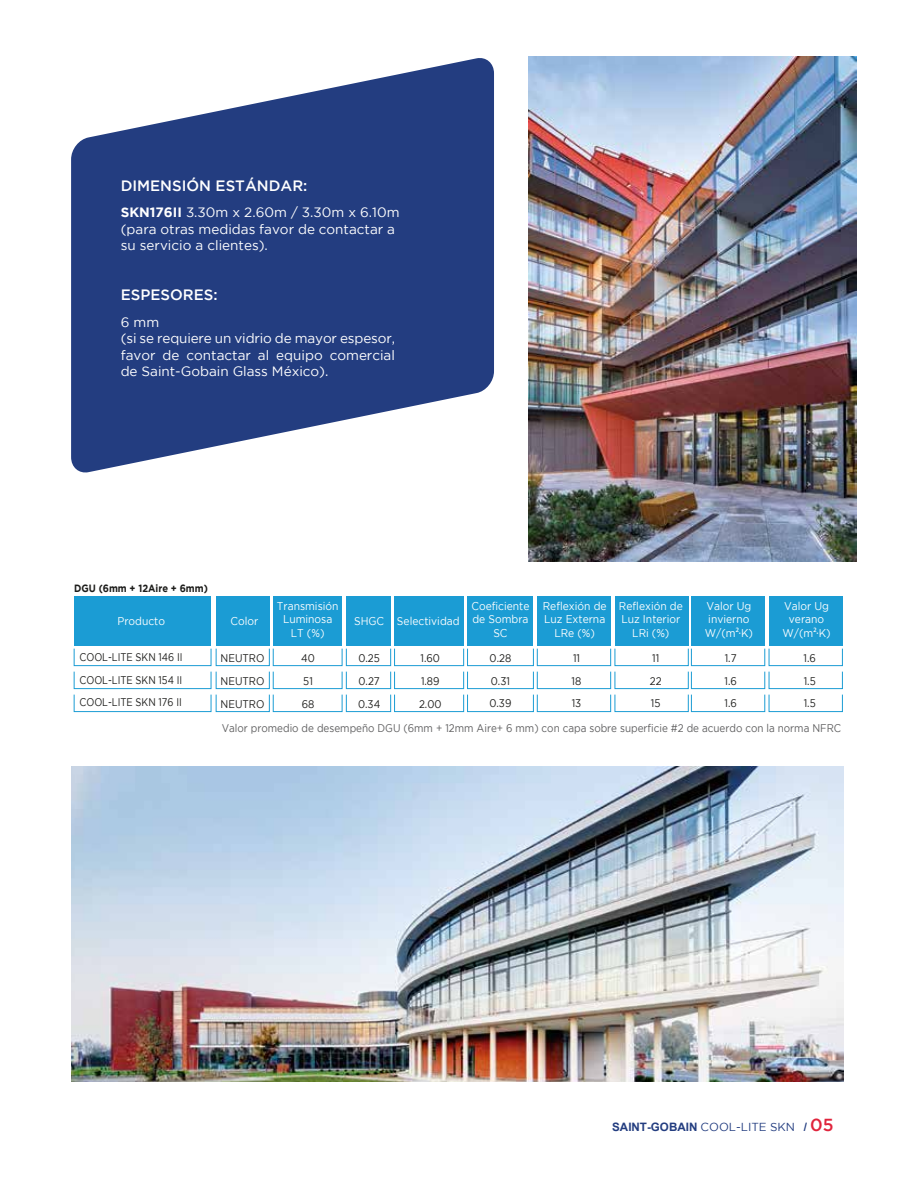
<style>
.page{position:relative;width:915px;height:1191px;background:#fff}
.page>*{position:absolute;margin:0;border:0;box-sizing:border-box;transform-origin:0 0}
.t1{font:500 15px "Gotham";color:#fff}
.t2{font:13.5px/16.2px "Gotham";color:#fff}
.t3{font:700 11.55px "Arial";color:#233d80}
.t4{font:11.25px/13.5px "Gotham";color:#fff;text-align:center;scale:.91 1}
.t5{font:11.1px "Gotham";color:#5e5e5f;scale:.89 1}
.t6{font:11.1px/23px "Gotham";color:#1c1c1a;scale:.89 1}
.t7{font:11.1px/22.5px "Gotham";color:#1c1c1a;text-align:justify;scale:.84 1}
.t8{font:700 10.5px "Gotham";color:#1c1c1a;scale:.89 1}
.s1{font-weight:700}
.s2{font-family:"Myriad Pro"}
.s3{font-family:"Gotham";font-weight:400}
.s4{font-family:"Gotham";font-weight:500;font-size:17.4px;color:#e0243c}
</style>
<div class="page">
<svg style="left:71px;top:58px;width:423px;height:415px;fill:#233d80"></svg>
<div style="left:216px;top:596px;width:53px;height:49px;background:#1b9cd4"></div>
<div style="left:74px;top:596px;width:137px;height:49px;background:#1b9cd4"></div>
<div style="left:273px;top:596px;width:69px;height:49px;background:#1b9cd4"></div>
<div style="left:346px;top:596px;width:44px;height:49px;background:#1b9cd4"></div>
<div style="left:394px;top:596px;width:69px;height:49px;background:#1b9cd4"></div>
<div style="left:467px;top:596px;width:66px;height:49px;background:#1b9cd4"></div>
<div style="left:537px;top:596px;width:73px;height:49px;background:#1b9cd4"></div>
<div style="left:216px;top:648px;width:53px;height:18px;border:1px solid #1b9cd4"></div>
<div style="left:273px;top:648px;width:69px;height:18px;border:1px solid #1b9cd4"></div>
<div style="left:346px;top:648px;width:45px;height:18px;border:1px solid #1b9cd4"></div>
<div style="left:394px;top:648px;width:69px;height:18px;border:1px solid #1b9cd4"></div>
<div style="left:467px;top:648px;width:66px;height:18px;border:1px solid #1b9cd4"></div>
<div style="left:537px;top:648px;width:73px;height:18px;border:1px solid #1b9cd4"></div>
<div style="left:74px;top:648px;width:137px;height:18px;border:1px solid #1b9cd4"></div>
<div style="left:216px;top:671px;width:53px;height:18px;border:1px solid #1b9cd4"></div>
<div style="left:273px;top:671px;width:69px;height:18px;border:1px solid #1b9cd4"></div>
<div style="left:346px;top:671px;width:45px;height:18px;border:1px solid #1b9cd4"></div>
<div style="left:394px;top:671px;width:69px;height:18px;border:1px solid #1b9cd4"></div>
<div style="left:467px;top:671px;width:66px;height:18px;border:1px solid #1b9cd4"></div>
<div style="left:537px;top:671px;width:73px;height:18px;border:1px solid #1b9cd4"></div>
<div style="left:74px;top:671px;width:137px;height:18px;border:1px solid #1b9cd4"></div>
<div style="left:216px;top:694px;width:53px;height:18px;border:1px solid #1b9cd4"></div>
<div style="left:273px;top:694px;width:69px;height:18px;border:1px solid #1b9cd4"></div>
<div style="left:346px;top:694px;width:45px;height:18px;border:1px solid #1b9cd4"></div>
<div style="left:394px;top:694px;width:69px;height:18px;border:1px solid #1b9cd4"></div>
<div style="left:467px;top:694px;width:66px;height:18px;border:1px solid #1b9cd4"></div>
<div style="left:537px;top:694px;width:73px;height:18px;border:1px solid #1b9cd4"></div>
<div style="left:74px;top:694px;width:137px;height:18px;border:1px solid #1b9cd4"></div>
<div style="left:614px;top:596px;width:74px;height:49px;background:#1b9cd4"></div>
<div style="left:614px;top:648px;width:74px;height:18px;border:1px solid #1b9cd4"></div>
<div style="left:614px;top:671px;width:74px;height:18px;border:1px solid #1b9cd4"></div>
<div style="left:614px;top:694px;width:74px;height:18px;border:1px solid #1b9cd4"></div>
<div style="left:691px;top:596px;width:73px;height:49px;background:#1b9cd4"></div>
<div style="left:691px;top:648px;width:73px;height:18px;border:1px solid #1b9cd4"></div>
<div style="left:691px;top:671px;width:73px;height:18px;border:1px solid #1b9cd4"></div>
<div style="left:691px;top:694px;width:73px;height:18px;border:1px solid #1b9cd4"></div>
<div style="left:768px;top:596px;width:74px;height:49px;background:#1b9cd4"></div>
<div style="left:768px;top:648px;width:74px;height:18px;border:1px solid #1b9cd4"></div>
<div style="left:768px;top:671px;width:74px;height:18px;border:1px solid #1b9cd4"></div>
<div style="left:768px;top:694px;width:74px;height:18px;border:1px solid #1b9cd4"></div>
<img style="left:528px;top:57px;width:327px;height:504px">
<img style="left:71px;top:766px;width:772px;height:316px">
<p class="t1" style="left:121px;top:177px;width:188px">DIMENSIÓN ESTÁNDAR:</p>
<p class="t2" style="left:121px;top:204px;width:280px"><span class="s1">SKN176II</span> 3.30m x 2.60m / 3.30m x 6.10m (para otras medidas favor de contactar a su servicio a clientes).</p>
<p class="t1" style="left:121px;top:286px;width:98px">ESPESORES:</p>
<p class="t2" style="left:121px;top:314px;width:276px">6 mm<br>(si se requiere un vidrio de mayor espesor, favor de contactar al equipo comercial de Saint-Gobain Glass México).</p>
<p class="t8" style="left:74px;top:582px;width:152px">DGU (6mm + 12Aire + 6mm)</p>
<p class="t4" style="left:117px;top:614px;width:54px">Producto</p>
<p class="t4" style="left:230px;top:614px;width:32px">Color</p>
<p class="t7" style="left:79px;top:645px;width:124px">COOL-LITE SKN 146 II COOL-LITE SKN 154 II COOL-LITE SKN 176 II</p>
<p class="t6" style="left:220px;top:646px;width:51px;text-align:justify">NEUTRO NEUTRO NEUTRO</p>
<p class="t4" style="left:277px;top:599px;width:69px">Transmisión<br>Luminosa<br>LT (%)</p>
<p class="t6" style="left:301px;top:646px;width:17px">40<br>51<br>68</p>
<p class="t4" style="left:354px;top:614px;width:117px">SHGC Selectividad</p>
<p class="t6" style="left:358px;top:646px;width:26px;text-align:justify">0.25<br>0.27<br>0.34</p>
<p class="t6" style="left:419px;top:646px;width:27px">1.60<br>1.89<br>2.00</p>
<p class="t4" style="left:471px;top:599px;width:65px">Coeficiente de Sombra<br>SC</p>
<p class="t4" style="left:542px;top:599px;width:72px">Reflexión de<br>Luz Externa<br>LRe (%)</p>
<p class="t6" style="left:489px;top:646px;width:26px">0.28<br>0.31<br>0.39</p>
<p class="t6" style="left:571px;top:646px;width:12px">11<br>18<br>13</p>
<p class="t4" style="left:618px;top:599px;width:72px">Reflexión de<br>Luz Interior<br>LRi (%)</p>
<p class="t6" style="left:649px;top:646px;width:15px">11<br>22<br>15</p>
<p class="t4" style="left:704px;top:599px;width:54px">Valor Ug invierno<br>W/(m<span class="s2">2·</span>K)</p>
<p class="t6" style="left:724px;top:646px;width:15px;text-align:justify">1.7<br>1.6<br>1.6</p>
<p class="t6" style="left:803px;top:646px;width:15px;text-align:justify">1.6<br>1.5<br>1.5</p>
<p class="t4" style="left:782px;top:599px;width:54px">Valor Ug verano<br>W/(m<span class="s2">2·</span>K)</p>
<p class="t5" style="left:222px;top:721px;width:697px">Valor promedio de desempeño DGU (6mm + 12mm Aire+ 6 mm) con capa sobre superficie #2 de acuerdo con la norma NFRC</p>
<p class="t3" style="left:612px;top:1118px;width:223px">SAINT-GOBAIN <span class="s3">COOL-LITE SKN</span> / <span class="s4">05</span></p>
</div>
